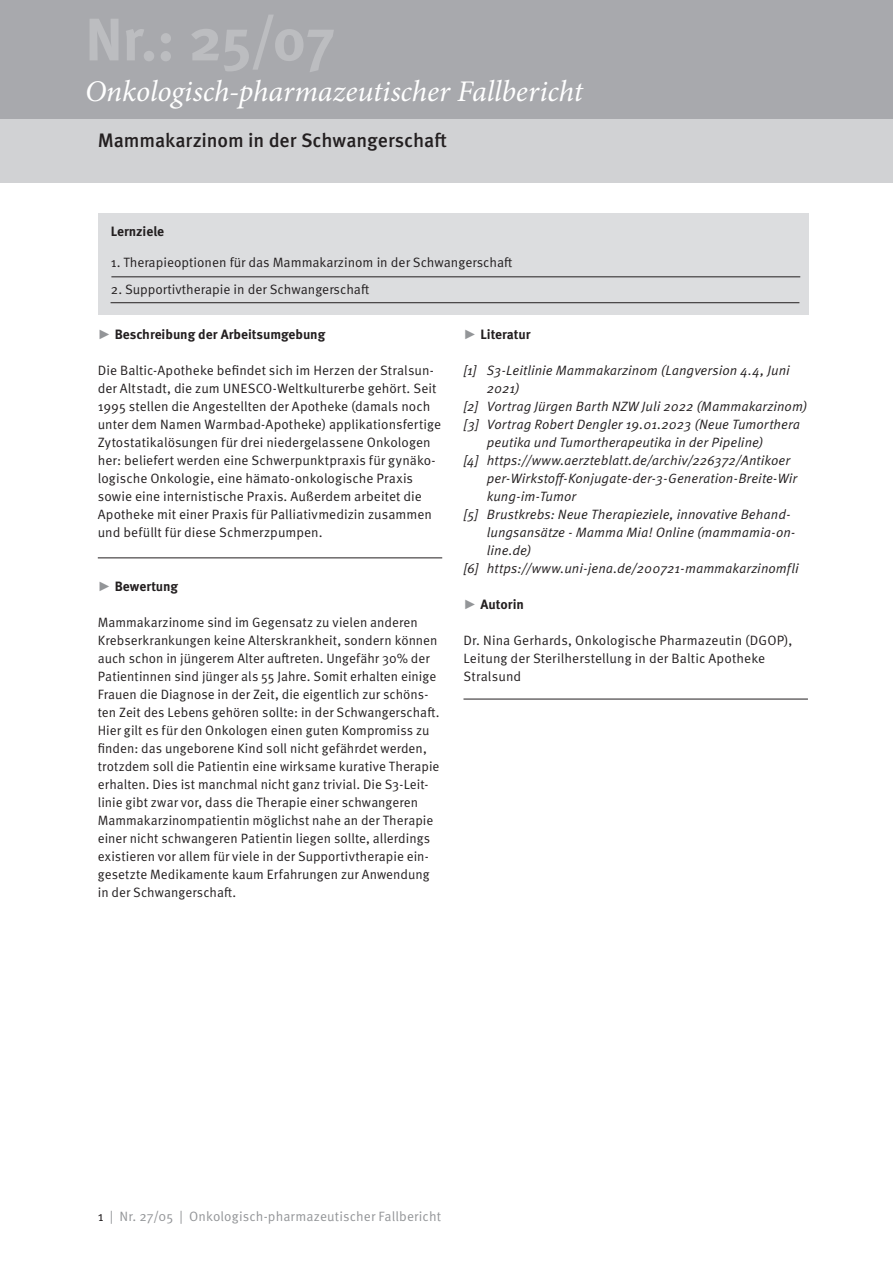
<style>
.page{position:relative;width:893px;height:1263px;background:#fff}
.page>*{position:absolute;margin:0;border:0;box-sizing:border-box;transform-origin:0 0}
.t1{font:italic 30px "Minion Pro";letter-spacing:-.005em;color:#fff}
.Titel_Fallbericht{font:500 19.5px "Meta Pro";letter-spacing:-.005em;color:#231f20}
.Fließtext{font:13.5px/18px "Meta Pro Norm";color:#231f20}
.Fließtext-2{font:13.5px/18px "Meta Pro Norm Ita";letter-spacing:.005em;color:#231f20}
.t2{font:700 13.5px "Meta Pro";letter-spacing:-.005em;color:#231f20}
.Fußzeile{font:13.5px "Meta Pro Norm";letter-spacing:.005em;color:#939598}
.s1{font-family:"Arial";font-weight:400;color:#939598}
.s2{color:#231f20}
</style>
<div class="page">
<div style="left:0;top:0;width:893px;height:119px;background:#a8a9ad"></div>
<div style="left:0;top:119px;width:893px;height:64px;background:#d1d2d4"></div>
<div style="left:98px;top:213px;width:710px;height:101px;background:#dcdddf"></div>
<hr style="left:111px;top:276px;width:689px;height:1px;background:#231f20">
<hr style="left:111px;top:302px;width:688px;height:1px;background:#231f20">
<hr style="left:98px;top:557px;width:344px;height:1px;background:#231f20">
<hr style="left:463px;top:699px;width:345px;height:1px;background:#231f20">
<p class="t1" style="left:85px;top:71px;width:499px">Onkologisch-pharmazeutischer Fallbericht</p>
<p class="Titel_Fallbericht" style="left:98px;top:125px;width:351px">Mammakarzinom in der Schwangerschaft</p>
<p class="t2" style="left:111px;top:223px;width:55px">Lernziele</p>
<p class="Fließtext" style="left:111px;top:253px;width:403px">1. Therapieoptionen für das Mammakarzinom in der Schwangerschaft</p>
<p class="Fließtext" style="left:111px;top:280px;width:260px">2. Supportivtherapie in der Schwangerschaft</p>
<p class="t2" style="left:98px;top:325px;width:229px"><span class="s1">►</span> Beschreibung der Arbeitsumgebung</p>
<p class="Fließtext" style="left:98px;top:360px;width:345px">Die Baltic-Apotheke befindet sich im Herzen der Stralsun&shy;der Altstadt, die zum UNESCO-Weltkulturerbe gehört. Seit 1995 stellen die Angestellten der Apotheke (damals noch unter dem Namen Warmbad-Apotheke) applikationsfertige Zytostatikalösungen für drei niedergelassene Onkologen her: beliefert werden eine Schwerpunktpraxis für gynäko&shy;logische Onkologie, eine hämato-onkologische Praxis sowie eine internistische Praxis. Außerdem arbeitet die Apotheke mit einer Praxis für Palliativmedizin zusammen und befüllt für diese Schmerzpumpen.</p>
<p class="t2" style="left:98px;top:577px;width:82px"><span class="s1">►</span> Bewertung</p>
<p class="Fließtext" style="left:98px;top:612px;width:343px">Mammakarzinome sind im Gegensatz zu vielen anderen Krebserkrankungen keine Alterskrankheit, sondern können auch schon in jüngerem Alter auftreten. Ungefähr 30% der Patientinnen sind jünger als 55 Jahre. Somit erhalten einige Frauen die Diagnose in der Zeit, die eigentlich zur schöns&shy;ten Zeit des Lebens gehören sollte: in der Schwangerschaft.<br>Hier gilt es für den Onkologen einen guten Kompromiss zu finden: das ungeborene Kind soll nicht gefährdet werden, trotzdem soll die Patientin eine wirksame kurative Therapie erhalten. Dies ist manchmal nicht ganz trivial. Die S3-Leit&shy;linie gibt zwar vor, dass die Therapie einer schwangeren Mammakarzinompatientin möglichst nahe an der Therapie einer nicht schwangeren Patientin liegen sollte, allerdings existieren vor allem für viele in der Supportivtherapie ein&shy;gesetzte Medikamente kaum Erfahrungen zur Anwendung in der Schwangerschaft.</p>
<p class="t2" style="left:463px;top:325px;width:69px"><span class="s1">►</span> Literatur</p>
<p class="Fließtext-2" style="left:487px;top:360px;width:304px;text-indent:-23px">[1] S3-Leitlinie Mammakarzinom (Langversion 4.4, Juni<br>2021)</p>
<p class="Fließtext-2" style="left:463px;top:396px;width:345px">[2] Vortrag Jürgen Barth NZW Juli 2022 (Mammakarzinom)</p>
<p class="Fließtext-2" style="left:487px;top:414px;width:315px;text-indent:-23px">[3] Vortrag Robert Dengler 19.01.2023 (Neue Tumorthera peutika und Tumortherapeutika in der Pipeline)</p>
<p class="Fließtext-2" style="left:487px;top:450px;width:312px;text-indent:-23px">[4] https://www.aerzteblatt.de/archiv/226372/Antikoer per-Wirkstoff-Konjugate-der-3-Generation-Breite-Wir kung-im-Tumor</p>
<p class="Fließtext-2" style="left:487px;top:504px;width:310px;text-indent:-23px">[5] Brustkrebs: Neue Therapieziele, innovative Behand&shy;lungsansätze - Mamma Mia! Online (mammamia-on&shy;line.de)</p>
<p class="Fließtext-2" style="left:463px;top:558px;width:337px">[6] https://www.uni-jena.de/200721-mammakarzinomfli</p>
<p class="t2" style="left:463px;top:595px;width:62px"><span class="s1">►</span> Autorin</p>
<p class="Fließtext" style="left:463px;top:630px;width:330px">Dr. Nina Gerhards, Onkologische Pharmazeutin (DGOP),<br>Leitung der Sterilherstellung in der Baltic Apotheke<br>Stralsund</p>
<p class="Fußzeile" style="left:98px;top:1206px;width:345px"><span class="s2">1</span> | Nr. 27/05 | Onkologisch-pharmazeutischer Fallbericht</p>
</div>
